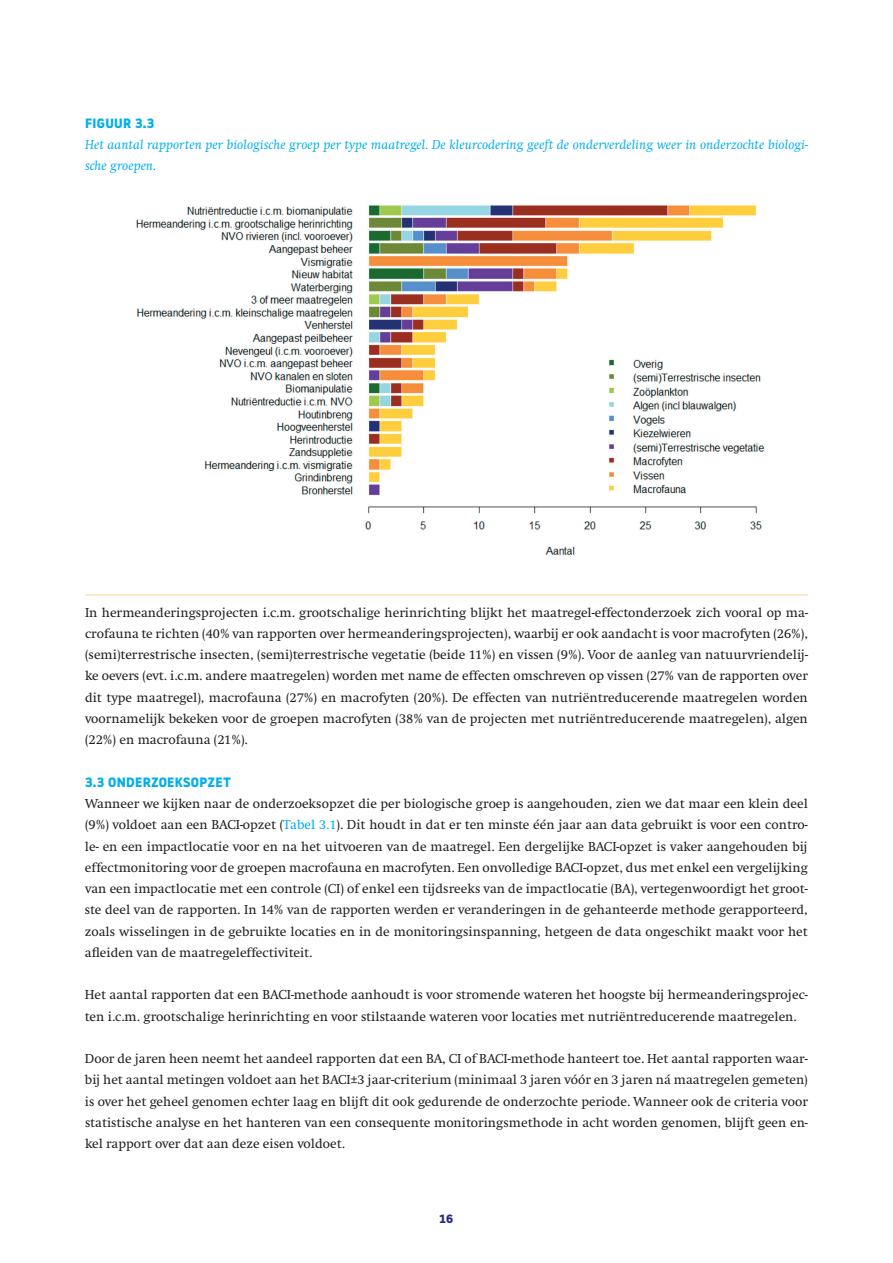
<style>
.page{position:relative;width:893px;height:1263px;background:#fff}
.page>*{position:absolute;margin:0;border:0;box-sizing:border-box;transform-origin:0 0}
.t1{font:13.5px/21.3px "Swift";color:#231f20;text-align:justify}
.t2{font:italic 13.5px/21.3px "Swift";letter-spacing:.005em;color:#00aeef}
.t3{font:700 13.5px "Noway";letter-spacing:.02em;color:#00aeef}
.t4{font:700 12px "Noway";color:#292780}
.s1{color:#00aeef}
</style>
<div class="page">
<hr style="left:85px;top:595px;width:723px;height:1px;background:#fcb825">
<img style="left:136px;top:205px;width:629px;height:350px">
<p class="t3" style="left:85px;top:115px;width:71px">FIGUUR 3.3</p>
<p class="t2" style="left:85px;top:134px;width:724px">Het aantal rapporten per biologische groep per type maatregel. De kleurcodering geeft de onderverdeling weer in onderzochte biologi&shy;sche groepen.</p>
<p class="t1" style="left:85px;top:602px;width:724px">In hermeanderingsprojecten i.c.m. grootschalige herinrichting blijkt het maatregel-effectonderzoek zich vooral op ma&shy;crofauna te richten (40% van rapporten over hermeanderingsprojecten), waarbij er ook aandacht is voor macrofyten (26%), (semi)terrestrische insecten, (semi)terrestrische vegetatie (beide 11%) en vissen (9%). Voor de aanleg van natuurvriendelij&shy;ke oevers (evt. i.c.m. andere maatregelen) worden met name de effecten omschreven op vissen (27% van de rapporten over dit type maatregel), macrofauna (27%) en macrofyten (20%). De effecten van nutriëntreducerende maatregelen worden voornamelijk bekeken voor de groepen macrofyten (38% van de projecten met nutriëntreducerende maatregelen), algen (22%) en macrofauna (21%).</p>
<p class="t3" style="left:85px;top:774px;width:148px">3.3 ONDERZOEKSOPZET</p>
<p class="t1" style="left:85px;top:793px;width:724px">Wanneer we kijken naar de onderzoeksopzet die per biologische groep is aangehouden, zien we dat maar een klein deel (9%) voldoet aan een BACI-opzet (<span class="s1">Tabel 3.1</span>). Dit houdt in dat er ten minste één jaar aan data gebruikt is voor een contro&shy;le- en een impactlocatie voor en na het uitvoeren van de maatregel. Een dergelijke BACI-opzet is vaker aangehouden bij effectmonitoring voor de groepen macrofauna en macrofyten. Een onvolledige BACI-opzet, dus met enkel een vergelijking van een impactlocatie met een controle (CI) of enkel een tijdsreeks van de impactlocatie (BA), vertegenwoordigt het groot&shy;ste deel van de rapporten. In 14% van de rapporten werden er veranderingen in de gehanteerde methode gerapporteerd, zoals wisselingen in de gebruikte locaties en in de monitoringsinspanning, hetgeen de data ongeschikt maakt voor het afleiden van de maatregeleffectiviteit.</p>
<p class="t1" style="left:85px;top:984px;width:724px">Het aantal rapporten dat een BACI-methode aanhoudt is voor stromende wateren het hoogste bij hermeanderingsprojec&shy;ten i.c.m. grootschalige herinrichting en voor stilstaande wateren voor locaties met nutriëntreducerende maatregelen.</p>
<p class="t1" style="left:85px;top:1048px;width:724px">Door de jaren heen neemt het aandeel rapporten dat een BA, CI of BACI-methode hanteert toe. Het aantal rapporten waar&shy;bij het aantal metingen voldoet aan het BACI±3 jaar-criterium (minimaal 3 jaren vóór en 3 jaren ná maatregelen gemeten) is over het geheel genomen echter laag en blijft dit ook gedurende de onderzochte periode. Wanneer ook de criteria voor statistische analyse en het hanteren van een consequente monitoringsmethode in acht worden genomen, blijft geen en&shy;kel rapport over dat aan deze eisen voldoet.</p>
<p class="t4" style="left:439px;top:1212px;width:15px">16</p>
</div>
